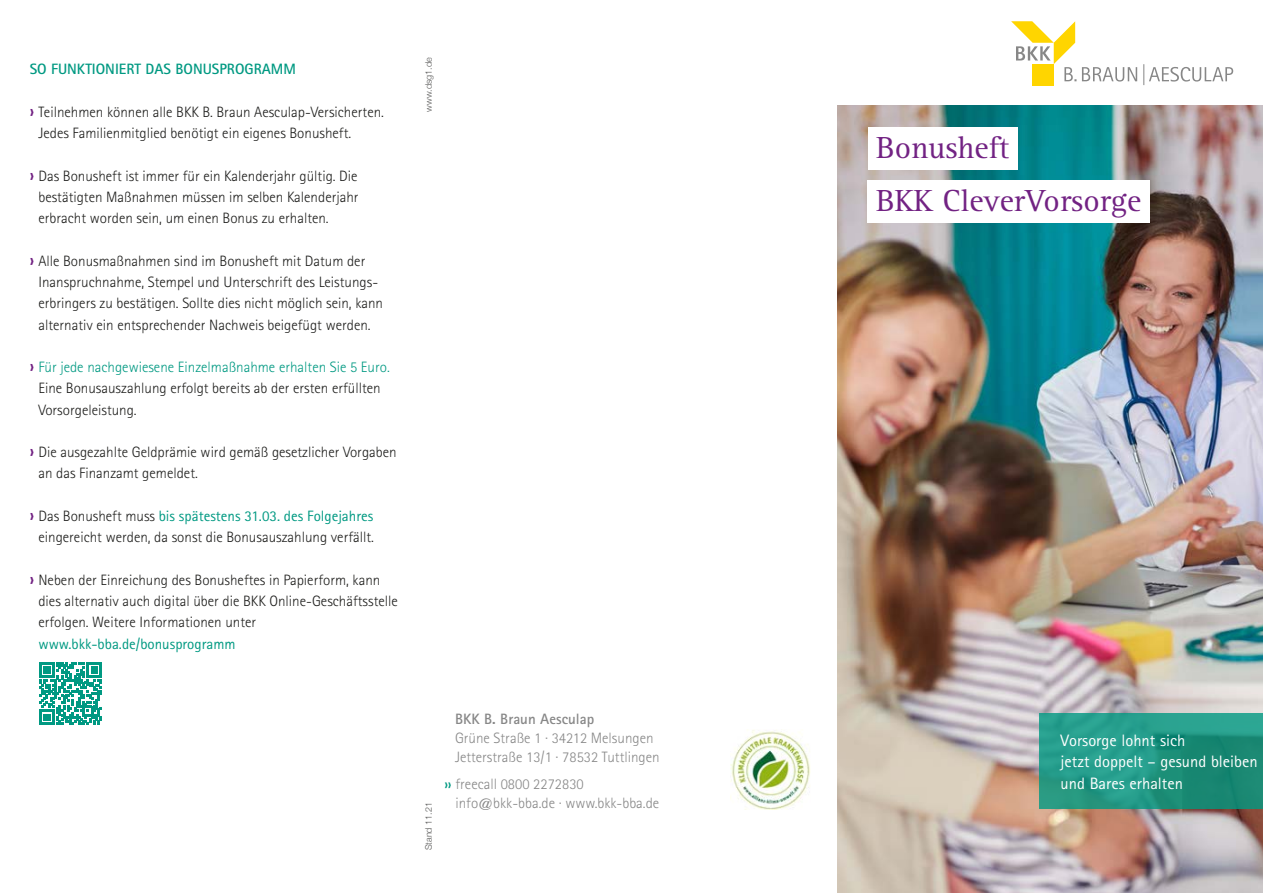
<style>
.page{position:relative;width:1263px;height:893px;background:#fff}
.page>*{position:absolute;margin:0;border:0;box-sizing:border-box;transform-origin:0 0}
.t1{font:31.5px/53.1px "Rotis Serif";color:#722283}
.t2{font:16.5px/21.6px "Agfa Rotis Sans Serif";color:#fff}
.t3{font:300 15px/21.3px "Agfa Rotis Sans Serif";color:#1d1d1b}
.t4{font:300 15px/18.8px "Agfa Rotis Sans Serif";color:#878787}
.t5{font:700 15px "Rotis Sans Serif";color:#009982}
.t6{font:15px "Agfa Rotis Sans Serif";color:#009982}
.t7{font:700 15px "Agfa Rotis Sans Serif";color:#878787}
.t8{font:300 9px "Helvetica Neue";color:#575756}
.s1{font-weight:800;font-size:18px;color:#722283}
.s2{color:#009982}
.s3{font-weight:400;color:#009982}
.s4{font-weight:700;color:#009982}
</style>
<div class="page">
<img style="left:838px;top:105px;width:425px;height:788px">
<svg style="left:1039px;top:713px;width:224px;height:96px;background:#219682"></svg>
<div style="left:867px;top:128px;width:150px;height:42px;background:#fff"></div>
<div style="left:867px;top:181px;width:283px;height:42px;background:#fff"></div>
<svg style="left:1011px;top:21px;width:222px;height:64px"></svg>
<img style="left:730px;top:730px;width:80px;height:79px">
<svg style="left:39px;top:662px;width:63px;height:63px"></svg>
<p class="t5" style="left:30px;top:60px;width:268px">SO FUNKTIONIERT DAS BONUSPROGRAMM</p>
<p class="t3" style="left:38px;top:101px;width:347px;text-indent:-9px"><span class="s1">›</span> Teilnehmen können alle BKK B. Braun Aesculap-Versicherten.<br>Jedes Familienmitglied benötigt ein eigenes Bonusheft.</p>
<p class="t3" style="left:38px;top:165px;width:322px;text-align:justify;text-indent:-9px"><span class="s1">›</span> Das Bonusheft ist immer für ein Kalenderjahr gültig. Die bestätigten Maßnahmen müssen im selben Kalenderjahr erbracht worden sein, um einen Bonus zu erhalten.</p>
<p class="t3" style="left:38px;top:250px;width:346px;text-indent:-9px"><span class="s1">›</span> Alle Bonusmaßnahmen sind im Bonusheft mit Datum der Inanspruchnahme, Stempel und Unterschrift des Leistungs&shy;erbringers zu bestätigen. Sollte dies nicht möglich sein, kann alternativ ein entsprechender Nachweis beigefügt werden.</p>
<p class="t3" style="left:38px;top:356px;width:353px;text-indent:-9px"><span class="s1">›</span> <span class="s2">Für jede nachgewiesene Einzelmaßnahme erhalten Sie 5 Euro.<br></span>Eine Bonusauszahlung erfolgt bereits ab der ersten erfüllten<br>Vorsorgeleistung.</p>
<p class="t3" style="left:38px;top:441px;width:360px;text-indent:-9px"><span class="s1">›</span> Die ausgezahlte Geldprämie wird gemäß gesetzlicher Vorgaben an das Finanzamt gemeldet.</p>
<p class="t3" style="left:30px;top:505px;width:346px;text-align:center"><span class="s1">›</span> Das Bonusheft muss <span class="s3">bis spätestens 31.03. des Folgejahres </span>eingereicht werden, da sonst die Bonusauszahlung verfällt.</p>
<p class="t3" style="left:38px;top:569px;width:361px;text-indent:-9px"><span class="s1">›</span> Neben der Einreichung des Bonusheftes in Papierform, kann dies alternativ auch digital über die BKK Online-Geschäftsstelle erfolgen. Weitere Informationen unter</p>
<p class="t6" style="left:38px;top:635px;width:199px">www.bkk-bba.de/bonusprogramm</p>
<p class="t8" style="left:421px;top:112px;width:56px;rotate:-90deg">www.dsg1.de</p>
<p class="t8" style="left:421px;top:850px;width:50px;rotate:-90deg">Stand 11.21</p>
<p class="t7" style="left:455px;top:710px;width:141px">BKK B. Braun Aesculap</p>
<p class="t4" style="left:455px;top:729px;width:206px">Grüne Straße 1 · 34212 Melsungen<br>Jetterstraße 13/1 · 78532 Tuttlingen</p>
<p class="t4" style="left:455px;top:775px;width:205px;text-indent:-11px"><span class="s4">››</span> freecall 0800 2272830 info@bkk-bba.de · www.bkk-bba.de</p>
<h1 class="t1" style="left:876px;top:122px;width:267px">Bonusheft<br>BKK CleverVorsorge</h1>
<p class="t2" style="left:1060px;top:729px;width:199px">Vorsorge lohnt sich<br>jetzt doppelt – gesund bleiben und Bares erhalten</p>
</div>
